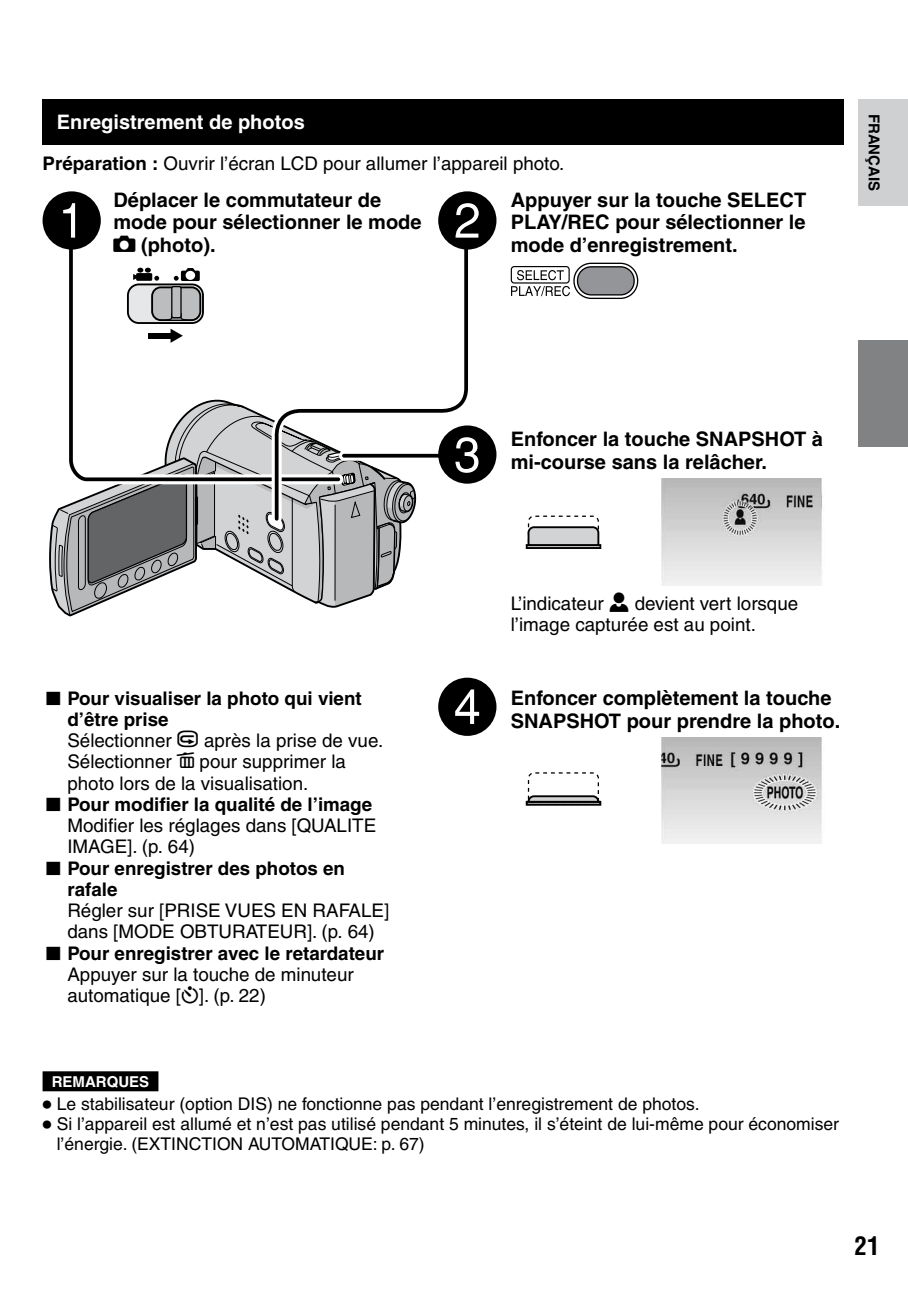
<style>
.page{position:relative;width:908px;height:1290px;background:#fff}
.page>*{position:absolute;margin:0;border:0;box-sizing:border-box;transform-origin:0 0}
.t1{font:700 condensed 25px "Helvetica";color:#000}
.t2{font:700 20px/22.5px "Helvetica";color:#000}
.t3{font:700 20px "Helvetica";color:#fff}
.t4{font:18.75px/21.2px "Helvetica";color:#000}
.t5{font:700 18.75px "Helvetica";color:#000}
.t6{font:17.5px/20px "Helvetica";color:#000}
.t7{font:700 15px "Helvetica";color:#fff}
.t8{font:700 15px "Helvetica";color:#000}
.s1{font-weight:700}
.s2{font-family:"Everio Font";font-weight:400;font-size:22px}
.s3{font-family:"Everio Font M8";font-weight:400;font-size:22px}
.s4{font-family:"Everio Font M8";font-size:22px}
.s5{font-family:"Everio Font"}
.s6{font-family:"Everio Font";font-size:20.5px}
.s7{font-size:26.25px}
</style>
<div class="page">
<div style="left:857px;top:340px;width:50px;height:106px;background:#808284"></div>
<div style="left:857px;top:99px;width:50px;height:107px;background:#cfd0d2"></div>
<svg style="left:49px;top:489px;width:353px;height:128px"></svg>
<svg style="left:106px;top:484px;width:159px;height:5px"></svg>
<svg style="left:43px;top:191px;width:58px;height:59px"></svg>
<svg style="left:67px;top:238px;width:198px;height:244px"></svg>
<svg style="left:265px;top:416px;width:141px;height:113px;background:#afb0b1"></svg>
<svg style="left:438px;top:191px;width:58px;height:59px"></svg>
<svg style="left:271px;top:243px;width:198px;height:279px"></svg>
<svg style="left:344px;top:451px;width:94px;height:10px"></svg>
<svg style="left:344px;top:454px;width:94px;height:4px"></svg>
<svg style="left:438px;top:425px;width:58px;height:59px"></svg>
<svg style="left:438px;top:678px;width:58px;height:58px"></svg>
<div style="left:43px;top:99px;width:800px;height:45px;background:#000"></div>
<div style="left:128px;top:284px;width:75px;height:39px;background:#e6e7e8;border-radius:11px"></div>
<div style="left:127px;top:283px;width:77px;height:41px;border:2px solid #000;border-radius:11px"></div>
<svg style="left:133px;top:268px;width:26px;height:13px"></svg>
<svg style="left:174px;top:268px;width:26px;height:13px"></svg>
<div style="left:152px;top:287px;width:48px;height:33px;background:#bcbdbf;border-radius:9px"></div>
<div style="left:151px;top:286px;width:50px;height:35px;border:2px solid #000;border-radius:9px"></div>
<svg style="left:165px;top:312px;width:22px;height:9px"></svg>
<div style="left:172px;top:287px;width:9px;height:31px;background:#bcbdbf;border-radius:2px"></div>
<div style="left:171px;top:286px;width:10px;height:32px;border:1px solid #000100;border-radius:2px"></div>
<svg style="left:170px;top:329px;width:13px;height:14px"></svg>
<div style="left:148px;top:333px;width:24px;height:6px;background:#000"></div>
<svg style="left:510px;top:266px;width:59px;height:30px"></svg>
<svg style="left:573px;top:263px;width:64px;height:35px"></svg>
<div style="left:573px;top:263px;width:65px;height:36px;border:1px solid #000100;border-radius:17px"></div>
<div style="left:577px;top:267px;width:56px;height:28px;background:#939598;border-radius:14px"></div>
<div style="left:576px;top:266px;width:58px;height:29px;border:1px solid #000100;border-radius:14px"></div>
<div style="left:525px;top:544px;width:76px;height:5px;border:2px solid #000"></div>
<svg style="left:526px;top:515px;width:74px;height:32px"></svg>
<img style="left:661px;top:479px;width:161px;height:106px">
<div style="left:525px;top:801px;width:76px;height:5px;border:2px solid #000"></div>
<svg style="left:526px;top:772px;width:74px;height:32px"></svg>
<img style="left:660px;top:737px;width:162px;height:107px">
<div style="left:43px;top:1071px;width:115px;height:20px;background:#000"></div>
<p class="t3" style="left:57px;top:110px;width:249px">Enregistrement de photos</p>
<p class="t4" style="left:43px;top:152px;width:523px"><span class="s1">Préparation :</span> Ouvrir l’écran LCD pour allumer l’appareil photo.</p>
<p class="t2" style="left:113px;top:188px;width:309px">Déplacer le commutateur de mode pour sélectionner le mode <span class="s2">#</span> (photo).</p>
<p class="t2" style="left:510px;top:188px;width:297px;text-align:justify">Appuyer sur la touche SELECT PLAY/REC pour sélectionner le mode d’enregistrement.</p>
<p class="t8" style="left:883px;top:114px;width:79px;rotate:90deg">FRANÇAIS</p>
<p class="t2" style="left:510px;top:428px;width:313px">Enfoncer la touche SNAPSHOT à mi-course sans la relâcher.</p>
<p class="t5" style="left:43px;top:686px;width:320px"><span class="s3">L</span> Pour visualiser la photo qui vient</p>
<p class="t5" style="left:67px;top:708px;width:103px">d’être prise</p>
<p class="t4" style="left:67px;top:730px;width:317px">Sélectionner <span class="s4">A</span> après la prise de vue.</p>
<p class="t4" style="left:67px;top:751px;width:280px">Sélectionner <span class="s4">*</span> pour supprimer la</p>
<p class="t4" style="left:67px;top:772px;width:242px">photo lors de la visualisation.</p>
<p class="t5" style="left:43px;top:793px;width:331px"><span class="s3">L</span> Pour modifier la qualité de l’image</p>
<p class="t4" style="left:67px;top:815px;width:310px">Modifier les réglages dans [QUALITE</p>
<p class="t4" style="left:67px;top:836px;width:129px">IMAGE]. (p. 64)</p>
<p class="t5" style="left:43px;top:856px;width:304px"><span class="s3">L</span> Pour enregistrer des photos en</p>
<p class="t5" style="left:67px;top:878px;width:52px">rafale</p>
<p class="t4" style="left:67px;top:900px;width:323px">Régler sur [PRISE VUES EN RAFALE]</p>
<p class="t4" style="left:67px;top:921px;width:309px">dans [MODE OBTURATEUR]. (p. 64)</p>
<p class="t5" style="left:43px;top:941px;width:343px"><span class="s3">L</span> Pour enregistrer avec le retardateur</p>
<p class="t4" style="left:67px;top:963px;width:288px">Appuyer sur la touche de minuteur</p>
<p class="t4" style="left:67px;top:985px;width:200px">automatique [<span class="s5">z</span>]. (p. 22)</p>
<p class="t4" style="left:510px;top:593px;width:289px">L’indicateur <span class="s6">?</span> devient vert lorsque l’image capturée est au point.</p>
<p class="t2" style="left:510px;top:686px;width:331px">Enfoncer complètement la touche<br>SNAPSHOT pour prendre la photo.</p>
<p class="t7" style="left:52px;top:1072px;width:99px">REMARQUES</p>
<p class="t6" style="left:43px;top:1094px;width:658px"><span class="s7">•</span> Le stabilisateur (option DIS) ne fonctionne pas pendant l’enregistrement de photos.</p>
<p class="t6" style="left:57px;top:1114px;width:783px;text-indent:-14px"><span class="s7">•</span> Si l’appareil est allumé et n’est pas utilisé pendant 5 minutes, il s’éteint de lui-même pour économiser l’énergie. (EXTINCTION AUTOMATIQUE: p. 67)</p>
<h1 class="t1" style="left:854px;top:1230px;width:26px">21</h1>
</div>
